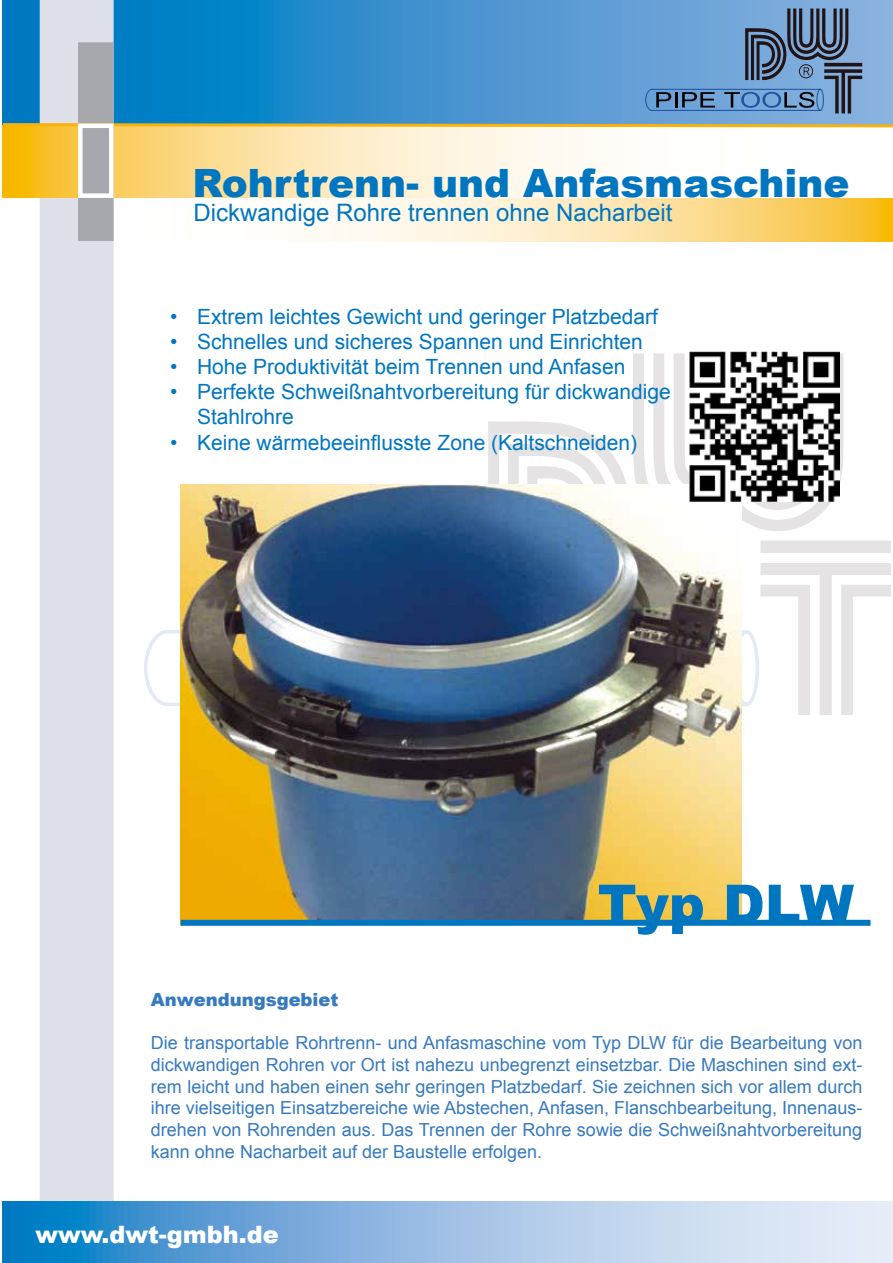
<style>
.page{position:relative;width:893px;height:1263px;background:#fff}
.page>*{position:absolute;margin:0;border:0;box-sizing:border-box;transform-origin:0 0}
.t1{font:900 54px "Arial";letter-spacing:-.01em;color:#0076c0}
.t2{font:900 39px "Arial";color:#0076c0}
.t3{font:24px "Arial";color:#0076c0}
.t4{font:900 24px "Arial";color:#fff}
.t5{font:21px/25.2px "Arial";color:#0076c0}
.t6{font:18px/21.6px "Arial";color:#377abe;text-align:justify}
.t7{font:900 18px "Arial";color:#377abe}
</style>
<div class="page">
<svg style="left:326px;top:198px;width:567px;height:43px;background:#fce3a6"></svg>
<svg style="left:3px;top:0;width:890px;height:122px;background:#3590ce"></svg>
<div style="left:40px;top:0;width:74px;height:1201px;background:#dfe1ea"></div>
<svg style="left:3px;top:130px;width:583px;height:68px;background:#fce3a6"></svg>
<div style="left:78px;top:42px;width:36px;height:199px;background:#a7a7ae;border:2px solid #a7a7ae"></div>
<svg style="left:3px;top:1201px;width:890px;height:62px;background:#8ebbe2"></svg>
<svg style="left:2px;top:122px;width:891px;height:8px;background:#d4c380"></svg>
<div style="left:78px;top:124px;width:36px;height:74px;border:4px solid #fff"></div>
<svg style="left:144px;top:630px;width:27px;height:76px"></svg>
<svg style="left:488px;top:353px;width:403px;height:362px"></svg>
<img style="left:181px;top:484px;width:560px;height:436px">
<div style="left:181px;top:920px;width:689px;height:6px;background:#0076c0"></div>
<img style="left:689px;top:351px;width:150px;height:150px">
<svg style="left:645px;top:9px;width:217px;height:104px;background:#638bb5"></svg>
<h2 class="t2" style="left:192px;top:155px;width:659px">Rohrtrenn- und Anfasmaschine</h2>
<h3 class="t3" style="left:193px;top:196px;width:480px">Dickwandige Rohre trennen ohne Nacharbeit</h3>
<p class="t5" style="left:170px;top:304px;width:490px">• Extrem leichtes Gewicht und geringer Platzbedarf</p>
<p class="t5" style="left:170px;top:329px;width:474px">• Schnelles und sicheres Spannen und Einrichten</p>
<p class="t5" style="left:170px;top:354px;width:457px">• Hohe Produktivität beim Trennen und Anfasen</p>
<p class="t5" style="left:197px;top:379px;width:475px;text-indent:-27px">• Perfekte Schweißnahtvorbereitung für dickwandige<br>Stahlrohre</p>
<p class="t5" style="left:170px;top:430px;width:469px">• Keine wärmebeeinflusste Zone (Kaltschneiden)</p>
<h1 class="t1" style="left:598px;top:865px;width:258px">Typ DLW</h1>
<p class="t7" style="left:151px;top:987px;width:189px">Anwendungsgebiet</p>
<p class="t6" style="left:151px;top:1032px;width:713px">Die transportable Rohrtrenn- und Anfasmaschine vom Typ DLW für die Bearbeitung von dickwandigen Rohren vor Ort ist nahezu unbegrenzt einsetzbar. Die Maschinen sind ext&shy;rem leicht und haben einen sehr geringen Platzbedarf. Sie zeichnen sich vor allem durch ihre vielseitigen Einsatzbereiche wie Abstechen, Anfasen, Flanschbearbeitung, Innenaus&shy;drehen von Rohrenden aus. Das Trennen der Rohre sowie die Schweißnahtvorbereitung kann ohne Nacharbeit auf der Baustelle erfolgen.</p>
<h3 class="t4" style="left:35px;top:1217px;width:245px">www.dwt-gmbh.de</h3>
</div>
